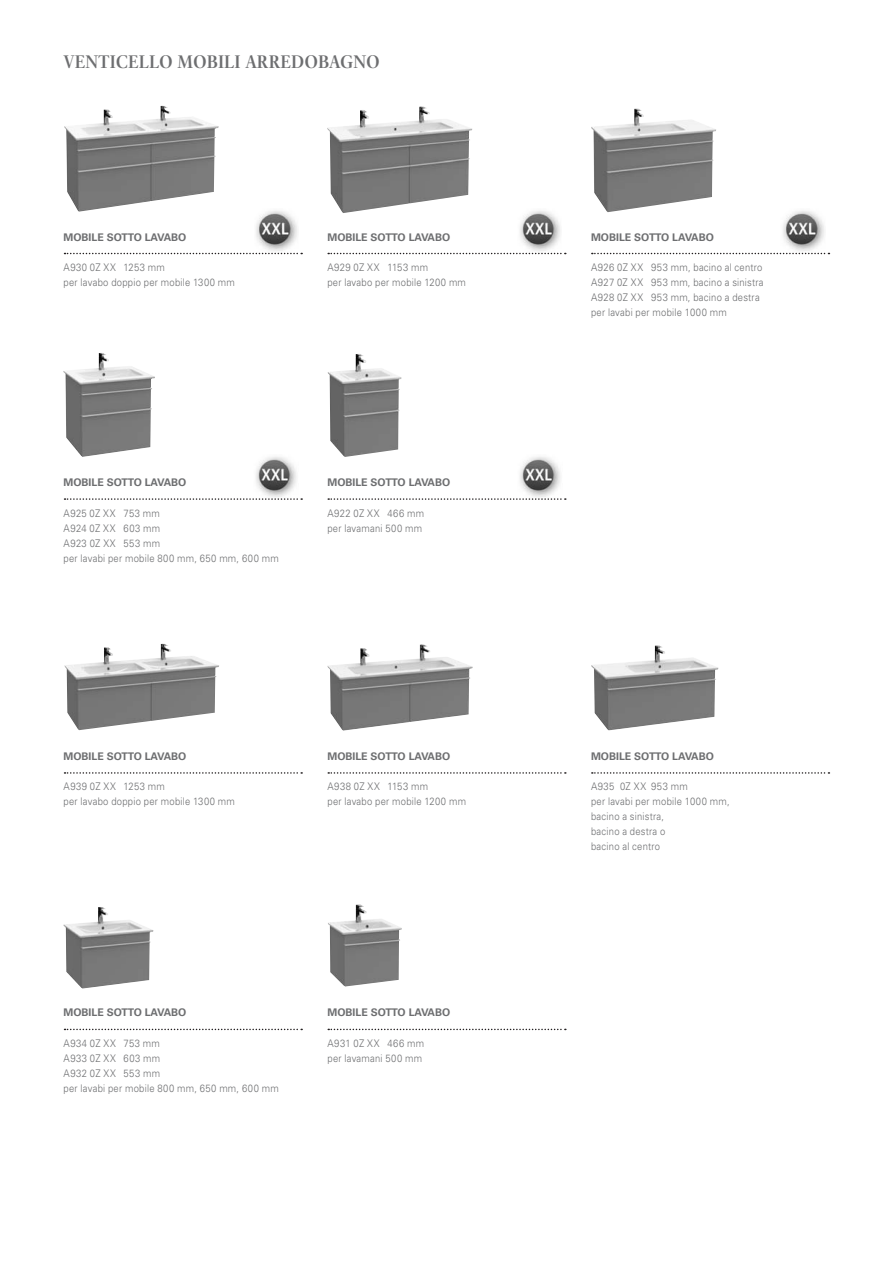
<style>
.page{position:relative;width:893px;height:1263px;background:#fff}
.page>*{position:absolute;margin:0;border:0;box-sizing:border-box;transform-origin:0 0}
.t1{font:700 18px "Villeroy Boch";color:#6d6e70}
.t2{font:300 10.5px/15px "Univers LT";letter-spacing:.025em;color:#6d6e70;scale:.9 1}
.t3{font:700 10.5px "Univers LT";color:#6d6e70}
</style>
<div class="page">
<img style="left:64px;top:106px;width:155px;height:106px">
<img style="left:327px;top:106px;width:145px;height:107px">
<img style="left:591px;top:108px;width:125px;height:104px">
<img style="left:63px;top:353px;width:92px;height:104px">
<img style="left:328px;top:354px;width:74px;height:103px">
<img style="left:64px;top:644px;width:155px;height:86px">
<img style="left:327px;top:644px;width:146px;height:87px">
<img style="left:63px;top:907px;width:91px;height:81px">
<img style="left:328px;top:904px;width:74px;height:82px">
<img style="left:591px;top:645px;width:128px;height:85px">
<img style="left:256px;top:211px;width:42px;height:42px">
<img style="left:256px;top:457px;width:41px;height:40px">
<img style="left:520px;top:457px;width:41px;height:40px">
<img style="left:519px;top:211px;width:42px;height:42px">
<img style="left:783px;top:211px;width:42px;height:42px">
<svg style="left:65px;top:253px;width:237px;height:1px"></svg>
<svg style="left:328px;top:253px;width:238px;height:1px"></svg>
<svg style="left:592px;top:253px;width:237px;height:1px"></svg>
<svg style="left:65px;top:1029px;width:237px;height:1px"></svg>
<svg style="left:328px;top:1029px;width:238px;height:1px"></svg>
<svg style="left:65px;top:498px;width:237px;height:2px"></svg>
<svg style="left:328px;top:498px;width:238px;height:2px"></svg>
<svg style="left:65px;top:772px;width:237px;height:2px"></svg>
<svg style="left:328px;top:772px;width:238px;height:2px"></svg>
<svg style="left:592px;top:772px;width:237px;height:2px"></svg>
<h1 class="t1" style="left:64px;top:54px;width:318px">VENTICELLO MOBILI ARREDOBAGNO</h1>
<p class="t3" style="left:64px;top:232px;width:124px">MOBILE SOTTO LAVABO</p>
<p class="t2" style="left:64px;top:261px;width:192px">A930 0Z XX 1253 mm<br>per lavabo doppio per mobile 1300 mm</p>
<p class="t3" style="left:327px;top:232px;width:124px">MOBILE SOTTO LAVABO</p>
<p class="t2" style="left:327px;top:261px;width:155px">A929 0Z XX 1153 mm<br>per lavabo per mobile 1200 mm</p>
<p class="t3" style="left:64px;top:477px;width:124px">MOBILE SOTTO LAVABO</p>
<p class="t2" style="left:64px;top:506px;width:241px">A925 0Z XX 753 mm<br>A924 0Z XX 603 mm<br>A923 0Z XX 553 mm<br>per lavabi per mobile 800 mm, 650 mm, 600 mm</p>
<p class="t3" style="left:327px;top:477px;width:124px">MOBILE SOTTO LAVABO</p>
<p class="t2" style="left:327px;top:506px;width:109px">A922 0Z XX 466 mm per lavamani 500 mm</p>
<p class="t3" style="left:64px;top:751px;width:124px">MOBILE SOTTO LAVABO</p>
<p class="t2" style="left:64px;top:779px;width:192px">A939 0Z XX 1253 mm<br>per lavabo doppio per mobile 1300 mm</p>
<p class="t3" style="left:327px;top:751px;width:124px">MOBILE SOTTO LAVABO</p>
<p class="t2" style="left:327px;top:779px;width:155px">A938 0Z XX 1153 mm<br>per lavabo per mobile 1200 mm</p>
<p class="t3" style="left:64px;top:1008px;width:124px">MOBILE SOTTO LAVABO</p>
<p class="t2" style="left:64px;top:1036px;width:241px">A934 0Z XX 753 mm<br>A933 0Z XX 603 mm<br>A932 0Z XX 553 mm<br>per lavabi per mobile 800 mm, 650 mm, 600 mm</p>
<p class="t3" style="left:327px;top:1008px;width:124px">MOBILE SOTTO LAVABO</p>
<p class="t2" style="left:327px;top:1036px;width:109px">A931 0Z XX 466 mm per lavamani 500 mm</p>
<p class="t3" style="left:591px;top:232px;width:124px">MOBILE SOTTO LAVABO</p>
<p class="t2" style="left:591px;top:261px;width:193px">A926 0Z XX 953 mm, bacino al centro<br>A927 0Z XX 953 mm, bacino a sinistra<br>A928 0Z XX 953 mm, bacino a destra per lavabi per mobile 1000 mm</p>
<p class="t3" style="left:591px;top:751px;width:124px">MOBILE SOTTO LAVABO</p>
<p class="t2" style="left:591px;top:779px;width:156px">A935 0Z XX 953 mm<br>per lavabi per mobile 1000 mm, bacino a sinistra,<br>bacino a destra o<br>bacino al centro</p>
</div>
